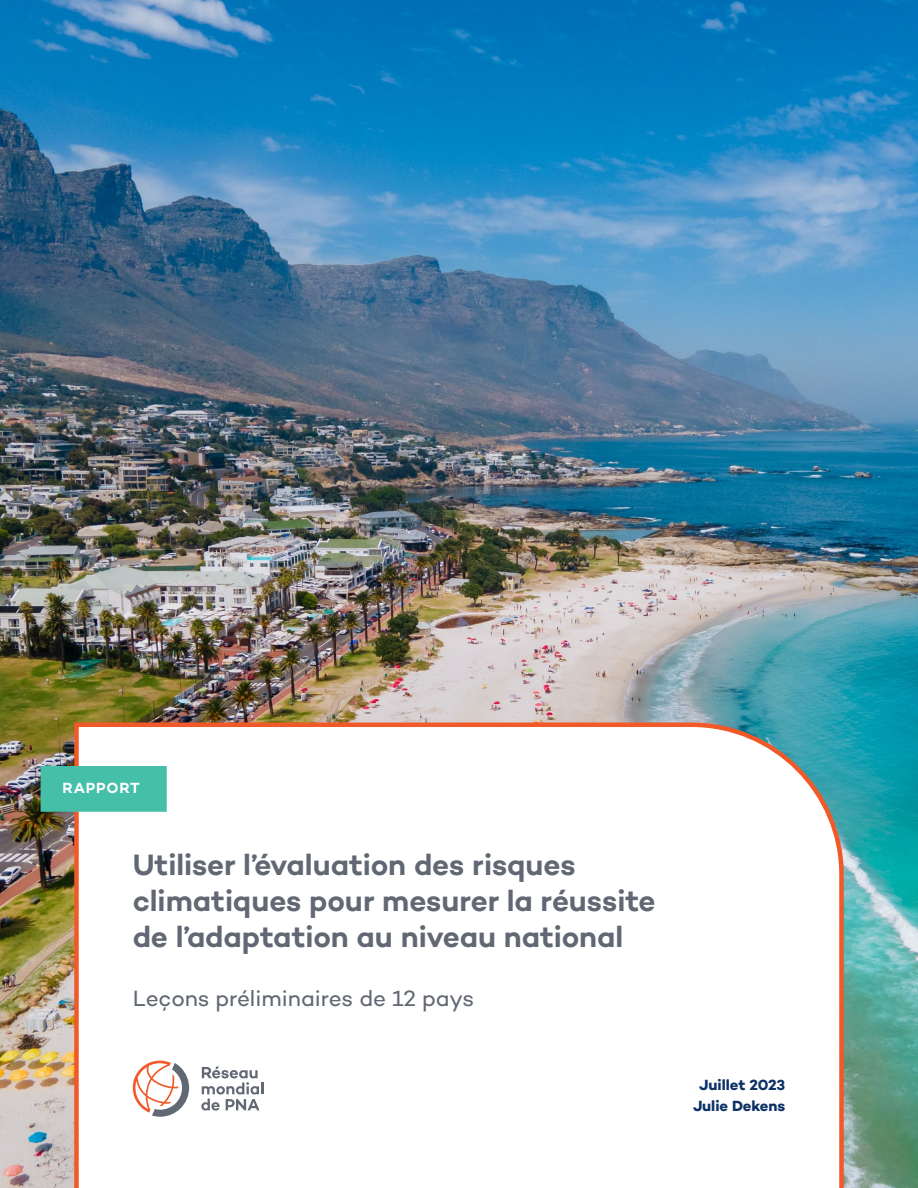
<style>
.page{position:relative;width:918px;height:1188px;background:#fff}
.page>*{position:absolute;margin:0;border:0;box-sizing:border-box;transform-origin:0 0}
.t1{font:600 30px/36px "Campton";letter-spacing:-.005em;color:#626873}
.t2{font:22.5px "Campton";letter-spacing:-.005em;color:#626873}
.t3{font:700 15px/21px "Campton";letter-spacing:-.005em;color:#0d3166;text-align:center}
.t4{font:600 15px "Campton";letter-spacing:.06em;color:#fff}
</style>
<div class="page">
<img style="left:0;top:0;width:918px;height:1188px">
<svg style="left:72px;top:720px;width:774px;height:468px"></svg>
<svg style="left:201px;top:1066px;width:62px;height:45px"></svg>
<svg style="left:133px;top:1061px;width:56px;height:56px"></svg>
<div style="left:41px;top:766px;width:126px;height:46px;background:#46bfa9;border:3px solid #46bfa9"></div>
<p class="t4" style="left:62px;top:778px;width:79px">RAPPORT</p>
<p class="t1" style="left:133px;top:846px;width:524px">Utiliser l’évaluation des risques climatiques pour mesurer la réussite de l’adaptation au niveau national</p>
<p class="t2" style="left:133px;top:985px;width:343px">Leçons préliminaires de 12 pays</p>
<p class="t3" style="left:693px;top:1074px;width:94px">Juillet 2023<br>Julie Dekens</p>
</div>
